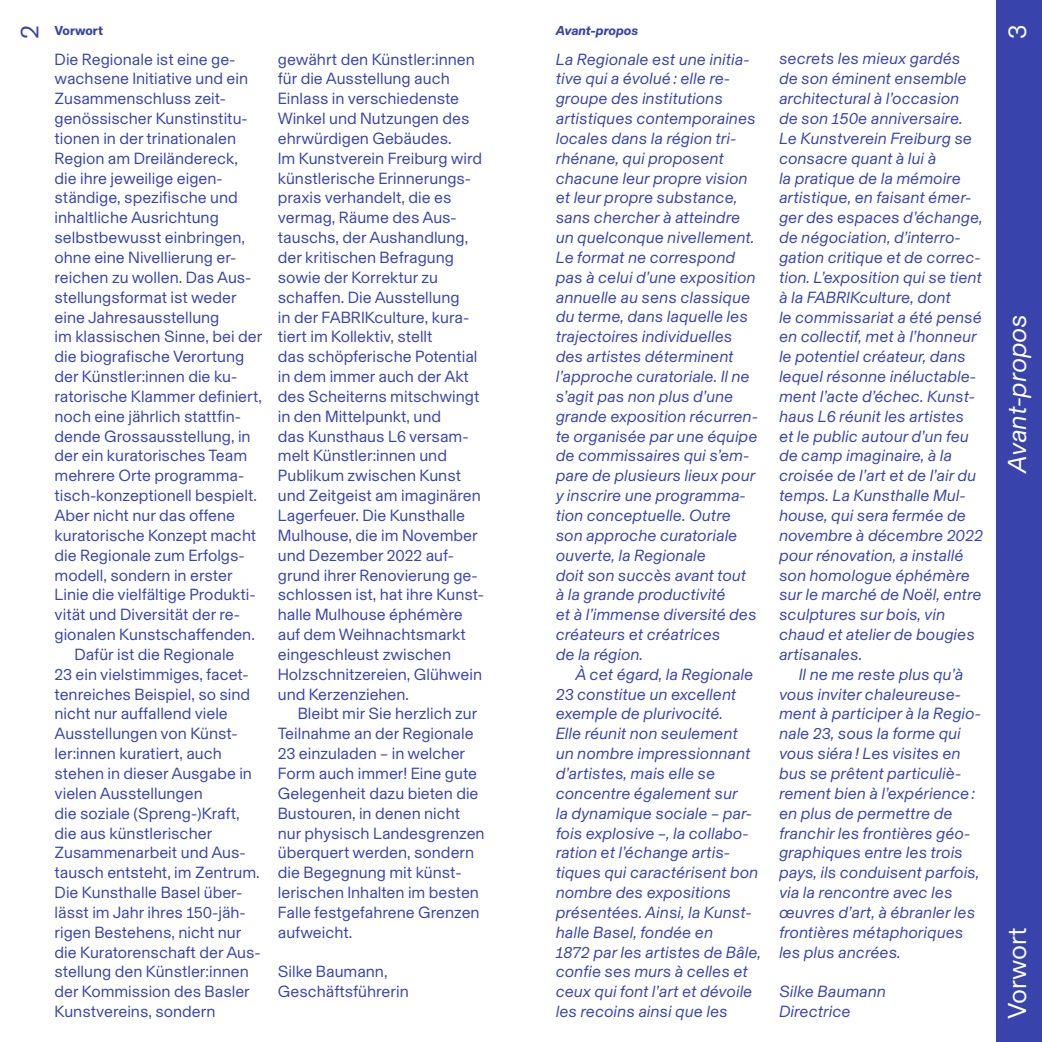
<style>
.page{position:relative;width:1042px;height:1042px;background:#fff}
.page>*{position:absolute;margin:0;border:0;box-sizing:border-box;transform-origin:0 0}
.t1{font:italic 26.25px "Basel";color:#fff}
.t2{font:26.25px "Basel";color:#fff}
.t3{font:26.25px "Basel";color:#3844ac}
.t4{font:16.45px/19.8px "Basel";color:#3844ac}
.t5{font:italic 16.45px/19.8px "Basel";color:#3844ac}
.t6{font:italic 700 13.12px "Basel";color:#3844ac}
.t7{font:700 13.12px "Basel";color:#3844ac}
</style>
<div class="page">
<div style="left:996px;top:0;width:46px;height:1042px;background:#3844ac"></div>
<p class="t7" style="left:55px;top:20px;width:50px">Vorwort</p>
<p class="t6" style="left:556px;top:20px;width:84px">Avant-propos</p>
<h1 class="t3" style="left:10px;top:39px;width:15px;rotate:-90deg">2</h1>
<h1 class="t2" style="left:998px;top:39px;width:16px;rotate:-90deg">3</h1>
<p class="t4" style="left:55px;top:48px;width:182px">Die Regionale ist eine ge-</p>
<p class="t4" style="left:55px;top:68px;width:195px">wachsene Initiative und ein</p>
<p class="t4" style="left:55px;top:87px;width:171px">Zusammenschluss zeit-</p>
<p class="t4" style="left:55px;top:107px;width:193px">genössischer Kunstinstitu-</p>
<p class="t4" style="left:55px;top:127px;width:183px">tionen in der trinationalen</p>
<p class="t4" style="left:55px;top:147px;width:185px">Region am Dreiländereck,</p>
<p class="t4" style="left:55px;top:167px;width:168px">die ihre jeweilige eigen-</p>
<p class="t4" style="left:55px;top:187px;width:185px">ständige, spezifische und</p>
<p class="t4" style="left:55px;top:206px;width:166px">inhaltliche Ausrichtung</p>
<p class="t4" style="left:55px;top:226px;width:192px">selbstbewusst einbringen,</p>
<p class="t4" style="left:55px;top:246px;width:182px">ohne eine Nivellierung er-</p>
<p class="t4" style="left:55px;top:266px;width:198px">reichen zu wollen. Das Aus-</p>
<p class="t4" style="left:55px;top:286px;width:184px">stellungsformat ist weder</p>
<p class="t4" style="left:55px;top:306px;width:166px">eine Jahresausstellung</p>
<p class="t4" style="left:55px;top:326px;width:209px">im klassischen Sinne, bei der</p>
<p class="t4" style="left:55px;top:345px;width:191px">die biografische Verortung</p>
<p class="t4" style="left:55px;top:365px;width:183px">der Künstler:innen die ku-</p>
<p class="t4" style="left:55px;top:385px;width:209px">ratorische Klammer definiert,</p>
<p class="t4" style="left:55px;top:405px;width:188px">noch eine jährlich stattfin-</p>
<p class="t4" style="left:55px;top:425px;width:198px">dende Grossausstellung, in</p>
<p class="t4" style="left:55px;top:445px;width:194px">der ein kuratorisches Team</p>
<p class="t4" style="left:55px;top:464px;width:191px">mehrere Orte programma-</p>
<p class="t4" style="left:55px;top:484px;width:204px">tisch-konzeptionell bespielt.</p>
<p class="t4" style="left:55px;top:504px;width:182px">Aber nicht nur das offene</p>
<p class="t4" style="left:55px;top:524px;width:203px">kuratorische Konzept macht</p>
<p class="t4" style="left:55px;top:544px;width:191px">die Regionale zum Erfolgs-</p>
<p class="t4" style="left:55px;top:564px;width:180px">modell, sondern in erster</p>
<p class="t4" style="left:55px;top:583px;width:201px">Linie die vielfältige Produkti-</p>
<p class="t4" style="left:55px;top:603px;width:185px">vität und Diversität der re-</p>
<p class="t4" style="left:55px;top:623px;width:202px">gionalen Kunstschaffenden.</p>
<p class="t4" style="left:74px;top:643px;width:162px">Dafür ist die Regionale</p>
<p class="t4" style="left:55px;top:663px;width:196px">23 ein vielstimmiges, facet-</p>
<p class="t4" style="left:55px;top:683px;width:197px">tenreiches Beispiel, so sind</p>
<p class="t4" style="left:55px;top:703px;width:175px">nicht nur auffallend viele</p>
<p class="t4" style="left:55px;top:722px;width:185px">Ausstellungen von Künst-</p>
<p class="t4" style="left:55px;top:742px;width:169px">ler:innen kuratiert, auch</p>
<p class="t4" style="left:55px;top:762px;width:199px">stehen in dieser Ausgabe in</p>
<p class="t4" style="left:55px;top:782px;width:150px">vielen Ausstellungen</p>
<p class="t4" style="left:55px;top:802px;width:187px">die soziale (Spreng-)Kraft,</p>
<p class="t4" style="left:55px;top:822px;width:159px">die aus künstlerischer</p>
<p class="t4" style="left:55px;top:841px;width:192px">Zusammenarbeit und Aus-</p>
<p class="t4" style="left:55px;top:861px;width:207px">tausch entsteht, im Zentrum.</p>
<p class="t4" style="left:55px;top:881px;width:189px">Die Kunsthalle Basel über-</p>
<p class="t4" style="left:55px;top:901px;width:191px">lässt im Jahr ihres 150-jäh-</p>
<p class="t4" style="left:55px;top:921px;width:188px">rigen Bestehens, nicht nur</p>
<p class="t4" style="left:55px;top:941px;width:208px">die Kuratorenschaft der Aus-</p>
<p class="t4" style="left:55px;top:960px;width:196px">stellung den Künstler:innen</p>
<p class="t4" style="left:55px;top:980px;width:197px">der Kommission des Basler</p>
<p class="t4" style="left:55px;top:1000px;width:162px">Kunstvereins, sondern</p>
<p class="t4" style="left:278px;top:48px;width:208px">gewährt den Künstler:innen für die Ausstellung auch<br>Einlass in verschiedenste<br>Winkel und Nutzungen des ehrwürdigen Gebäudes.<br>Im Kunstverein Freiburg wird künstlerische Erinnerungs&shy;praxis verhandelt, die es vermag, Räume des Aus&shy;tauschs, der Aushandlung, der kritischen Befragung sowie der Korrektur zu schaffen. Die Ausstellung<br>in der FABRIKculture, kura&shy;tiert im Kollektiv, stellt<br>das schöpferische Potential in dem immer auch der Akt des Scheiterns mitschwingt in den Mittelpunkt, und<br>das Kunsthaus L6 versam&shy;melt Künstler:innen und<br>Publikum zwischen Kunst und Zeitgeist am imaginären<br>Lagerfeuer. Die Kunsthalle<br>Mulhouse, die im November und Dezember 2022 auf&shy;grund ihrer Renovierung ge&shy;schlossen ist, hat ihre Kunst&shy;halle Mulhouse éphémère auf dem Weihnachtsmarkt eingeschleust zwischen<br>Holzschnitzereien, Glühwein und Kerzenziehen.</p>
<p class="t4" style="left:278px;top:703px;width:208px;text-indent:20px">Bleibt mir Sie herzlich zur<br>Teilnahme an der Regionale<br>23 einzuladen – in welcher<br>Form auch immer! Eine gute<br>Gelegenheit dazu bieten die<br>Bustouren, in denen nicht nur physisch Landesgrenzen überquert werden, sondern die Begegnung mit künst&shy;lerischen Inhalten im besten<br>Falle festgefahrene Grenzen aufweicht.</p>
<p class="t4" style="left:278px;top:960px;width:132px">Silke Baumann,<br>Geschäftsführerin</p>
<p class="t5" style="left:556px;top:48px;width:203px">La Regionale est une initia&shy;tive qui a évolué : elle re&shy;groupe des institutions artistiques contemporaines locales dans la région tri&shy;rhénane, qui proposent chacune leur propre vision et leur propre substance, sans chercher à atteindre un quelconque nivellement.<br>Le format ne correspond pas à celui d’une exposition annuelle au sens classique du terme, dans laquelle les trajectoires individuelles des artistes déterminent l’approche curatoriale. Il ne s’agit pas non plus d’une grande exposition récurren&shy;te organisée par une équipe de commissaires qui s’em&shy;pare de plusieurs lieux pour y inscrire une programma&shy;tion conceptuelle. Outre son approche curatoriale ouverte, la Regionale<br>doit son succès avant tout à la grande productivité<br>et à l’immense diversité des créateurs et créatrices<br>de la région.</p>
<p class="t5" style="left:556px;top:663px;width:207px;text-indent:20px">À cet égard, la Regionale<br>23 constitue un excellent exemple de plurivocité.<br>Elle réunit non seulement<br>un nombre impressionnant d’artistes, mais elle se concentre également sur<br>la dynamique sociale – par&shy;fois explosive –, la collabo&shy;ration et l’échange artis&shy;tiques qui caractérisent bon nombre des expositions présentées. Ainsi, la Kunst&shy;halle Basel, fondée en<br>1872 par les artistes de Bâle, confie ses murs à celles et ceux qui font l’art et dévoile les recoins ainsi que les</p>
<p class="t5" style="left:779px;top:48px;width:205px">secrets les mieux gardés de son éminent ensemble architectural à l’occasion<br>de son 150e anniversaire.<br>Le Kunstverein Freiburg se consacre quant à lui à<br>la pratique de la mémoire artistique, en faisant émer&shy;ger des espaces d’échange, de négociation, d’interro&shy;gation critique et de correc&shy;tion. L’exposition qui se tient à la FABRIKculture, dont<br>le commissariat a été pensé en collectif, met à l’honneur le potentiel créateur, dans lequel résonne inéluctable&shy;ment l’acte d’échec. Kunst&shy;haus L6 réunit les artistes<br>et le public autour d’un feu de camp imaginaire, à la croisée de l’art et de l’air du temps. La Kunsthalle Mul&shy;house, qui sera fermée de novembre à décembre 2022 pour rénovation, a installé son homologue éphémère sur le marché de Noël, entre sculptures sur bois, vin chaud et atelier de bougies artisanales.</p>
<p class="t5" style="left:779px;top:663px;width:203px;text-indent:20px">Il ne me reste plus qu’à vous inviter chaleureuse&shy;ment à participer à la Regio&shy;nale 23, sous la forme qui vous siéra ! Les visites en bus se prêtent particuliè&shy;rement bien à l’expérience : en plus de permettre de franchir les frontières géo&shy;graphiques entre les trois pays, ils conduisent parfois, via la rencontre avec les œuvres d’art, à ébranler les frontières métaphoriques les plus ancrées.</p>
<p class="t5" style="left:779px;top:980px;width:108px">Silke Baumann<br>Directrice</p>
<h1 class="t1" style="left:998px;top:473px;width:160px;rotate:-90deg">Avant-propos</h1>
<h1 class="t2" style="left:998px;top:1018px;width:93px;rotate:-90deg">Vorwort</h1>
</div>
